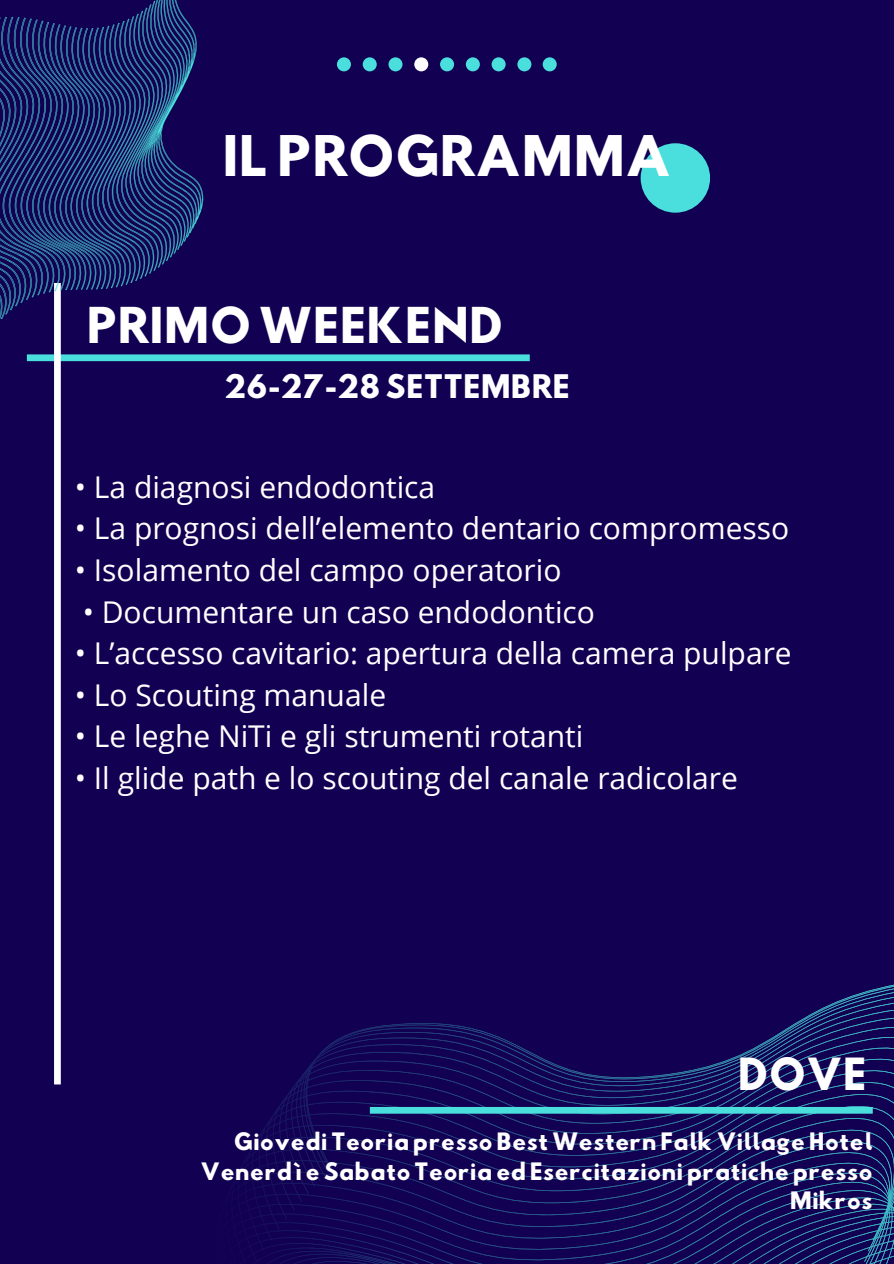
<style>
.page{position:relative;width:894px;height:1264px;background:#fff}
.page>*{position:absolute;margin:0;border:0;box-sizing:border-box;transform-origin:0 0}
.t1{font:49.65px "Hussar Bd";color:#fff}
.t2{font:43.8px "Hussar Bd";color:#fff}
.t3{font:39.3px "Hussar Bd";color:#fff}
.t4{font:30px "Open Sans";color:#fff}
.t5{font:28.8px "Hussar Bd";color:#fff}
.t6{font:21.3px/29.2px "Hussar Bd";color:#fff;text-align:right}
</style>
<div class="page">
<div style="left:0;top:0;width:893px;height:1263px;background:#120052"></div>
<div style="left:640px;top:143px;width:70px;height:70px;background:#4adedd;border-radius:50%"></div>
<div style="left:27px;top:354px;width:502px;height:7px;background:#4adedd"></div>
<div style="left:54px;top:283px;width:7px;height:801px;background:#fff"></div>
<svg style="left:243px;top:985px;width:650px;height:278px"></svg>
<div style="left:370px;top:1106px;width:502px;height:7px;background:#4adedd"></div>
<svg style="left:0;top:0;width:306px;height:588px"></svg>
<div style="left:337px;top:57px;width:14px;height:14px;background:#4adedd;border-radius:50%"></div>
<div style="left:362px;top:57px;width:14px;height:14px;background:#4adedd;border-radius:50%"></div>
<div style="left:388px;top:57px;width:14px;height:14px;background:#4adedd;border-radius:50%"></div>
<div style="left:414px;top:57px;width:14px;height:14px;background:#fff;border-radius:50%"></div>
<div style="left:440px;top:57px;width:14px;height:14px;background:#4adedd;border-radius:50%"></div>
<div style="left:465px;top:57px;width:14px;height:14px;background:#4adedd;border-radius:50%"></div>
<div style="left:491px;top:57px;width:14px;height:14px;background:#4adedd;border-radius:50%"></div>
<div style="left:517px;top:57px;width:14px;height:14px;background:#4adedd;border-radius:50%"></div>
<div style="left:542px;top:57px;width:14px;height:14px;background:#4adedd;border-radius:50%"></div>
<h1 class="t1" style="left:222px;top:131px;width:451px">IL PROGRAMMA</h1>
<h4 class="t2" style="left:87px;top:303px;width:418px">PRIMO WEEKEND</h4>
<p class="t5" style="left:224px;top:372px;width:347px">26-27-28 SETTEMBRE</p>
<h2 class="t4" style="left:75px;top:465px;width:362px">• La diagnosi endodontica</h2>
<h2 class="t4" style="left:75px;top:507px;width:715px">• La prognosi dell’elemento dentario compromesso</h2>
<h2 class="t4" style="left:75px;top:549px;width:488px">• Isolamento del campo operatorio</h2>
<h2 class="t4" style="left:83px;top:590px;width:513px">• Documentare un caso endodontico</h2>
<h2 class="t4" style="left:75px;top:632px;width:718px">• L’accesso cavitario: apertura della camera pulpare</h2>
<h2 class="t4" style="left:75px;top:673px;width:313px">• Lo Scouting manuale</h2>
<h2 class="t4" style="left:75px;top:715px;width:510px">• Le leghe NiTi e gli strumenti rotanti</h2>
<h2 class="t4" style="left:75px;top:757px;width:664px">• Il glide path e lo scouting del canale radicolare</h2>
<h5 class="t3" style="left:737px;top:1054px;width:130px">DOVE</h5>
<p class="t6" style="left:234px;top:1129px;width:640px">Giovedi Teoria presso Best Western Falk Village Hotel</p>
<h3 class="t6" style="left:200px;top:1159px;width:673px">Venerdì e Sabato Teoria ed Esercitazioni pratiche presso<br>Mikros</h3>
</div>
